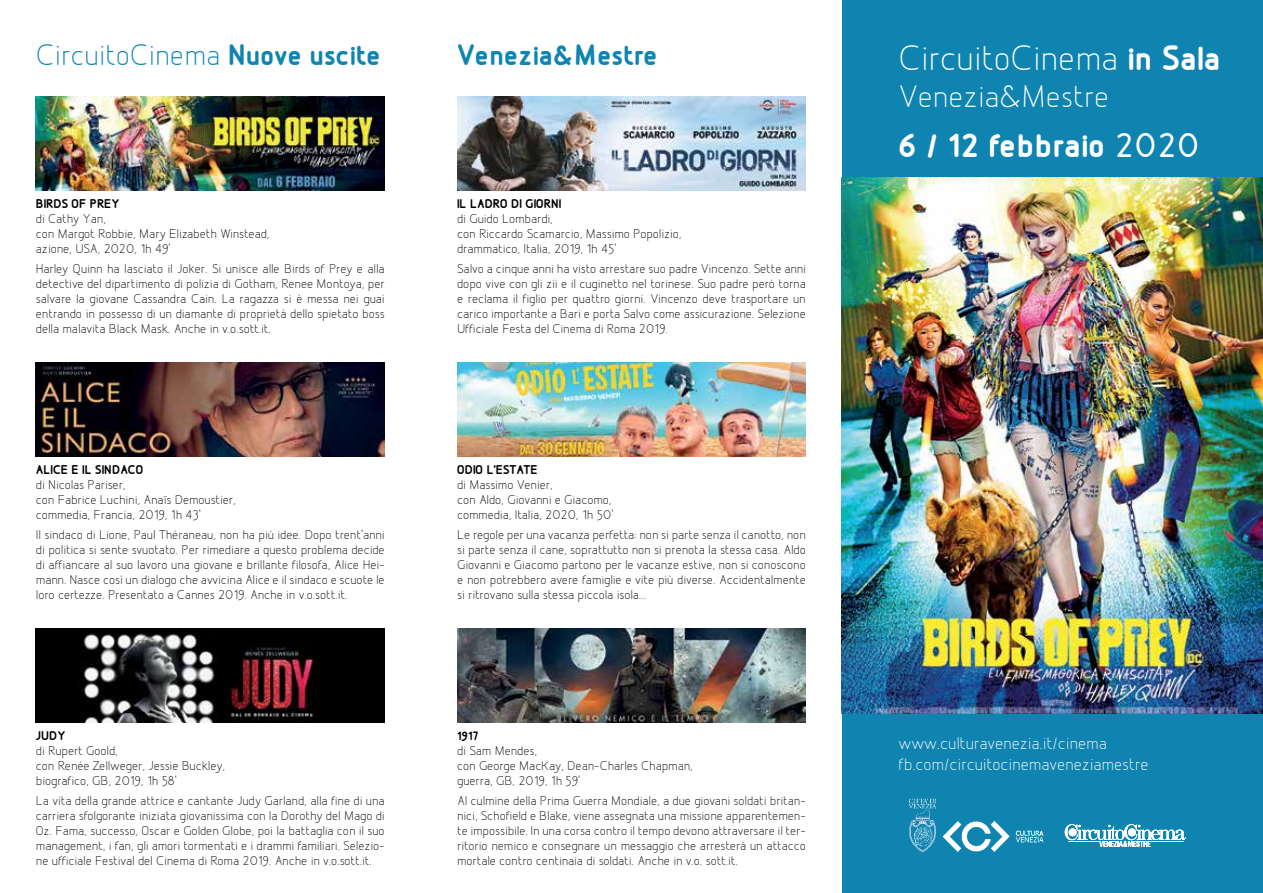
<style>
.page{position:relative;width:1263px;height:893px;background:#fff}
.page>*{position:absolute;margin:0;border:0;box-sizing:border-box;transform-origin:0 0}
.t1{font:37.5px "Designio";color:#fff}
.t2{font:700 37.5px "Designio";color:#fff}
.t3{font:33px "Designio";color:#fff}
.t4{font:31.5px "Designio";color:#1084b0}
.t5{font:700 31.5px "Designio";color:#1084b0}
.t6{font:18px/21.6px "Designio";color:#fff}
.t7{font:13.5px/15px "Designio";color:#000}
.t8{font:700 13.5px "Designio";color:#000}
.s1{font-weight:700}
.s2{font-weight:500}
</style>
<div class="page">
<div style="left:842px;top:0;width:421px;height:893px;background:#1084b0"></div>
<img style="left:909px;top:798px;width:135px;height:54px">
<svg style="left:1065px;top:824px;width:120px;height:23px"></svg>
<img style="left:842px;top:178px;width:421px;height:536px">
<img style="left:457px;top:97px;width:349px;height:93px">
<img style="left:457px;top:628px;width:349px;height:94px">
<img style="left:36px;top:97px;width:349px;height:93px">
<img style="left:36px;top:628px;width:349px;height:94px">
<img style="left:457px;top:362px;width:349px;height:94px">
<img style="left:36px;top:362px;width:349px;height:94px">
<h3 class="t4" style="left:36px;top:38px;width:346px">CircuitoCinema <span class="s1">Nuove uscite</span></h3>
<h3 class="t5" style="left:457px;top:38px;width:202px">Venezia&amp;Mestre</h3>
<p class="t8" style="left:36px;top:197px;width:85px">BIRDS OF PREY</p>
<p class="t7" style="left:36px;top:212px;width:235px">di Cathy Yan,<br>con Margot Robbie, Mary Elizabeth Winstead, azione, USA, 2020, 1h 49’</p>
<p class="t7" style="left:36px;top:261px;width:350px;text-align:justify">Harley Quinn ha lasciato il Joker. Si unisce alle Birds of Prey e alla detective del dipartimento di polizia di Gotham, Renee Montoya, per salvare la giovane Cassandra Cain. La ragazza si è messa nei guai entrando in possesso di un diamante di proprietà dello spietato boss della malavita Black Mask. Anche in v.o.sott.it.</p>
<p class="t8" style="left:36px;top:463px;width:109px">ALICE E IL SINDACO</p>
<p class="t7" style="left:36px;top:478px;width:201px">di Nicolas Pariser,<br>con Fabrice Luchini, Anaïs Demoustier, commedia, Francia, 2019, 1h 43’</p>
<p class="t7" style="left:36px;top:527px;width:350px;text-align:justify">Il sindaco di Lione, Paul Théraneau, non ha più idee. Dopo trent’anni di politica si sente svuotato. Per rimediare a questo problema decide di affiancare al suo lavoro una giovane e brillante filosofa, Alice Hei&shy;mann. Nasce così un dialogo che avvicina Alice e il sindaco e scuote le loro certezze. Presentato a Cannes 2019. Anche in v.o.sott.it.</p>
<p class="t8" style="left:36px;top:729px;width:31px">JUDY</p>
<p class="t7" style="left:36px;top:744px;width:191px">di Rupert Goold,<br>con Renée Zellweger, Jessie Buckley, biografico, GB, 2019, 1h 58’</p>
<p class="t7" style="left:36px;top:793px;width:350px;text-align:justify">La vita della grande attrice e cantante Judy Garland, alla fine di una carriera sfolgorante iniziata giovanissima con la Dorothy del Mago di Oz. Fama, successo, Oscar e Golden Globe, poi la battaglia con il suo management, i fan, gli amori tormentati e i drammi familiari. Selezio&shy;ne ufficiale Festival del Cinema di Roma 2019. Anche in v.o.sott.it.</p>
<p class="t8" style="left:457px;top:197px;width:106px">IL LADRO DI GIORNI</p>
<p class="t7" style="left:457px;top:212px;width:226px">di Guido Lombardi,<br>con Riccardo Scamarcio, Massimo Popolizio, drammatico, Italia, 2019, 1h 45’</p>
<p class="t7" style="left:457px;top:261px;width:350px;text-align:justify">Salvo a cinque anni ha visto arrestare suo padre Vincenzo. Sette anni dopo vive con gli zii e il cuginetto nel torinese. Suo padre però torna e reclama il figlio per quattro giorni. Vincenzo deve trasportare un carico importante a Bari e porta Salvo come assicurazione. Selezione Ufficiale Festa del Cinema di Roma 2019.</p>
<p class="t8" style="left:457px;top:463px;width:82px">ODIO L’ESTATE</p>
<p class="t7" style="left:457px;top:478px;width:158px">di Massimo Venier,<br>con Aldo, Giovanni e Giacomo, commedia, Italia, 2020, 1h 50’</p>
<p class="t7" style="left:457px;top:527px;width:350px;text-align:justify">Le regole per una vacanza perfetta: non si parte senza il canotto, non si parte senza il cane, soprattutto non si prenota la stessa casa. Aldo Giovanni e Giacomo partono per le vacanze estive, non si conoscono e non potrebbero avere famiglie e vite più diverse. Accidentalmente si ritrovano sulla stessa piccola isola...</p>
<p class="t8" style="left:457px;top:729px;width:23px">1917</p>
<p class="t7" style="left:457px;top:744px;width:237px">di Sam Mendes,<br>con George MacKay, Dean-Charles Chapman, guerra, GB, 2019, 1h 59’</p>
<p class="t7" style="left:457px;top:793px;width:350px;text-align:justify">Al culmine della Prima Guerra Mondiale, a due giovani soldati britan&shy;nici, Schofield e Blake, viene assegnata una missione apparentemen&shy;te impossibile. In una corsa contro il tempo devono attraversare il ter&shy;ritorio nemico e consegnare un messaggio che arresterà un attacco mortale contro centinaia di soldati. Anche in v.o. sott.it.</p>
<h1 class="t1" style="left:899px;top:38px;width:324px">CircuitoCinema <span class="s1">in Sala</span></h1>
<h2 class="t3" style="left:899px;top:79px;width:212px">Venezia&amp;Mestre</h2>
<h1 class="t2" style="left:899px;top:124px;width:303px">6 / 12 febbraio <span class="s2">2020</span></h1>
<h3 class="t6" style="left:899px;top:732px;width:251px">www.culturavenezia.it/cinema fb.com/circuitocinemaveneziamestre</h3>
</div>
